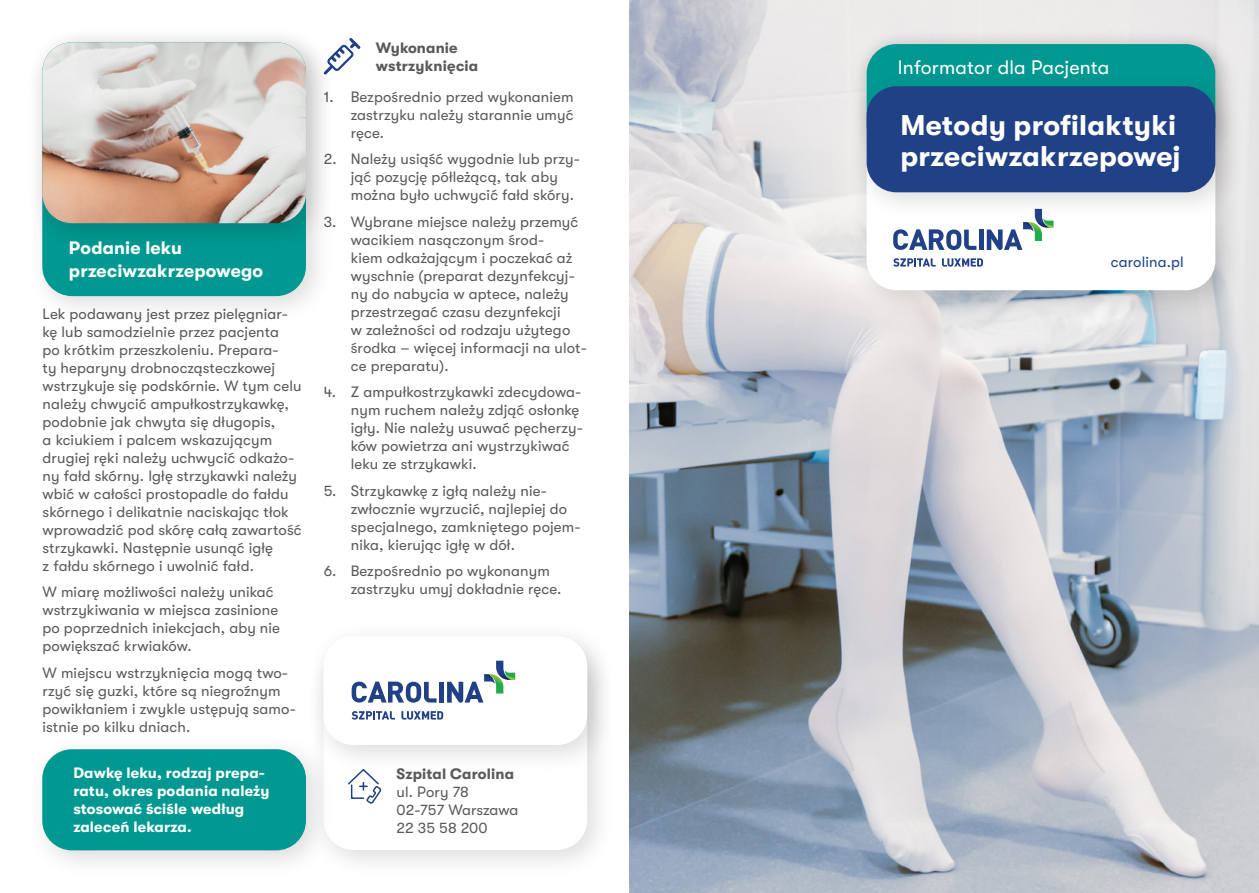
<style>
.page{position:relative;width:1259px;height:893px;background:#fff}
.page>*{position:absolute;margin:0;border:0;box-sizing:border-box;transform-origin:0 0}
.t1{font:700 28.5px/31.5px "GT Walsheim Pro";letter-spacing:.01em;color:#fff}
.t2{font:19.5px "GT Walsheim Pro";letter-spacing:.01em;color:#fff}
.t3{font:700 18px "GT Walsheim Pro";letter-spacing:.01em;color:#fff}
.t4{font:15px/18px "GT Walsheim Pro";letter-spacing:.01em;color:#58595b}
.t5{font:700 15px/18px "GT Walsheim Pro";letter-spacing:.01em;color:#fff}
.t6{font:700 15px/18px "GT Walsheim Pro";letter-spacing:.01em;color:#58595b}
.t7{font:15px "GT Walsheim Pro";letter-spacing:.01em;color:#204186}
.s1{font-weight:700}
</style>
<div class="page">
<div style="left:306px;top:633px;width:311px;height:247px;background:#000;opacity:.14"></div>
<div style="left:323px;top:650px;width:264px;height:200px;background:#fff;border-radius:30px"></div>
<div style="left:306px;top:619px;width:311px;height:156px;background:#000;opacity:.14"></div>
<div style="left:323px;top:636px;width:264px;height:109px;background:#fff;border-radius:30px"></div>
<img style="left:629px;top:0;width:630px;height:893px">
<div style="left:849px;top:29px;width:395px;height:290px;background:#000;opacity:.14"></div>
<div style="left:866px;top:46px;width:349px;height:244px;background:#fff;border-radius:30px"></div>
<div style="left:852px;top:29px;width:381px;height:143px;background:#000;opacity:.15"></div>
<div style="left:866px;top:44px;width:349px;height:110px;background:#009891;border-radius:30px"></div>
<svg style="left:336px;top:38px;width:25px;height:33px"></svg>
<div style="left:25px;top:732px;width:311px;height:148px;background:#000;opacity:.14"></div>
<div style="left:42px;top:749px;width:264px;height:101px;background:#009891;border-radius:30px"></div>
<div style="left:849px;top:69px;width:395px;height:153px;background:#000;opacity:.14"></div>
<div style="left:866px;top:86px;width:349px;height:106px;background:#204186;border-radius:30px"></div>
<hr style="left:979px;top:229px;width:4px;height:21px;background:#204186">
<svg style="left:893px;top:229px;width:83px;height:21px"></svg>
<svg style="left:942px;top:258px;width:41px;height:9px"></svg>
<svg style="left:893px;top:258px;width:42px;height:9px"></svg>
<svg style="left:986px;top:209px;width:67px;height:41px"></svg>
<svg style="left:346px;top:768px;width:37px;height:36px"></svg>
<div style="left:25px;top:25px;width:311px;height:301px;background:#000;opacity:.14"></div>
<div style="left:42px;top:42px;width:264px;height:254px;background:#009891;border-radius:30px"></div>
<div style="left:25px;top:25px;width:311px;height:228px;background:#000;opacity:.14"></div>
<img style="left:42px;top:42px;width:264px;height:181px">
<div style="left:439px;top:682px;width:5px;height:21px;background:#204186"></div>
<svg style="left:352px;top:682px;width:84px;height:21px"></svg>
<svg style="left:401px;top:711px;width:42px;height:9px"></svg>
<svg style="left:352px;top:711px;width:43px;height:9px"></svg>
<svg style="left:447px;top:661px;width:68px;height:42px"></svg>
<p class="t3" style="left:69px;top:237px;width:115px">Podanie leku</p>
<p class="t3" style="left:69px;top:261px;width:196px">przeciwzakrzepowego</p>
<p class="t4" style="left:43px;top:305px;width:261px">Lek podawany jest przez pielęgniar&shy;kę lub samodzielnie przez pacjenta<br>po krótkim przeszkoleniu. Prepara-<br>ty heparyny drobnocząsteczkowej wstrzykuje się podskórnie. W tym celu należy chwycić ampułkostrzykawkę, podobnie jak chwyta się długopis,<br>a kciukiem i palcem wskazującym drugiej ręki należy uchwycić odkażo&shy;ny fałd skórny. Igłę strzykawki należy wbić w całości prostopadle do fałdu skórnego i delikatnie naciskając tłok wprowadzić pod skórę całą zawartość strzykawki. Następnie usunąć igłę<br>z fałdu skórnego i uwolnić fałd.</p>
<p class="t4" style="left:43px;top:583px;width:239px">W miarę możliwości należy unikać wstrzykiwania w miejsca zasinione po poprzednich iniekcjach, aby nie powiększać krwiaków.</p>
<p class="t4" style="left:43px;top:664px;width:255px">W miejscu wstrzyknięcia mogą two&shy;rzyć się guzki, które są niegroźnym powikłaniem i zwykle ustępują samo&shy;istnie po kilku dniach.</p>
<p class="t6" style="left:376px;top:39px;width:104px">Wykonanie wstrzyknięcia</p>
<p class="t4" style="left:351px;top:87px;width:224px;text-align:justify;text-indent:-27px">1. Bezpośrednio przed wykonaniem zastrzyku należy starannie umyć ręce.</p>
<p class="t4" style="left:351px;top:150px;width:231px;text-indent:-27px">2. Należy usiąść wygodnie lub przy&shy;jąć pozycję półleżącą, tak aby można było uchwycić fałd skóry.</p>
<p class="t4" style="left:351px;top:212px;width:238px;text-indent:-27px">3. Wybrane miejsce należy przemyć wacikiem nasączonym środ-<br>kiem odkażającym i poczekać aż wyschnie (preparat dezynfekcyj&shy;ny do nabycia w aptece, należy przestrzegać czasu dezynfekcji<br>w zależności od rodzaju użytego środka – więcej informacji na ulot&shy;ce preparatu).</p>
<p class="t4" style="left:351px;top:383px;width:234px;text-indent:-27px">4. Z ampułkostrzykawki zdecydowa&shy;nym ruchem należy zdjąć osłonkę igły. Nie należy usuwać pęcherzy&shy;ków powietrza ani wystrzykiwać leku ze strzykawki.</p>
<p class="t4" style="left:351px;top:481px;width:231px;text-indent:-27px">5. Strzykawkę z igłą należy nie&shy;zwłocznie wyrzucić, najlepiej do specjalnego, zamkniętego pojem&shy;nika, kierując igłę w dół.</p>
<p class="t4" style="left:351px;top:562px;width:212px;text-indent:-27px">6. Bezpośrednio po wykonanym zastrzyku umyj dokładnie ręce.</p>
<p class="t5" style="left:73px;top:764px;width:198px">Dawkę leku, rodzaj prepa&shy;ratu, okres podania należy stosować ściśle według zaleceń lekarza.</p>
<p class="t4" style="left:396px;top:765px;width:123px"><span class="s1">Szpital Carolina </span>ul. Pory 78<br>02-757 Warszawa<br>22 35 58 200</p>
<p class="t2" style="left:898px;top:57px;width:213px">Informator dla Pacjenta</p>
<p class="t1" style="left:900px;top:109px;width:282px">Metody profilaktyki przeciwzakrzepowej</p>
<p class="t7" style="left:1110px;top:253px;width:74px">carolina.pl</p>
</div>
